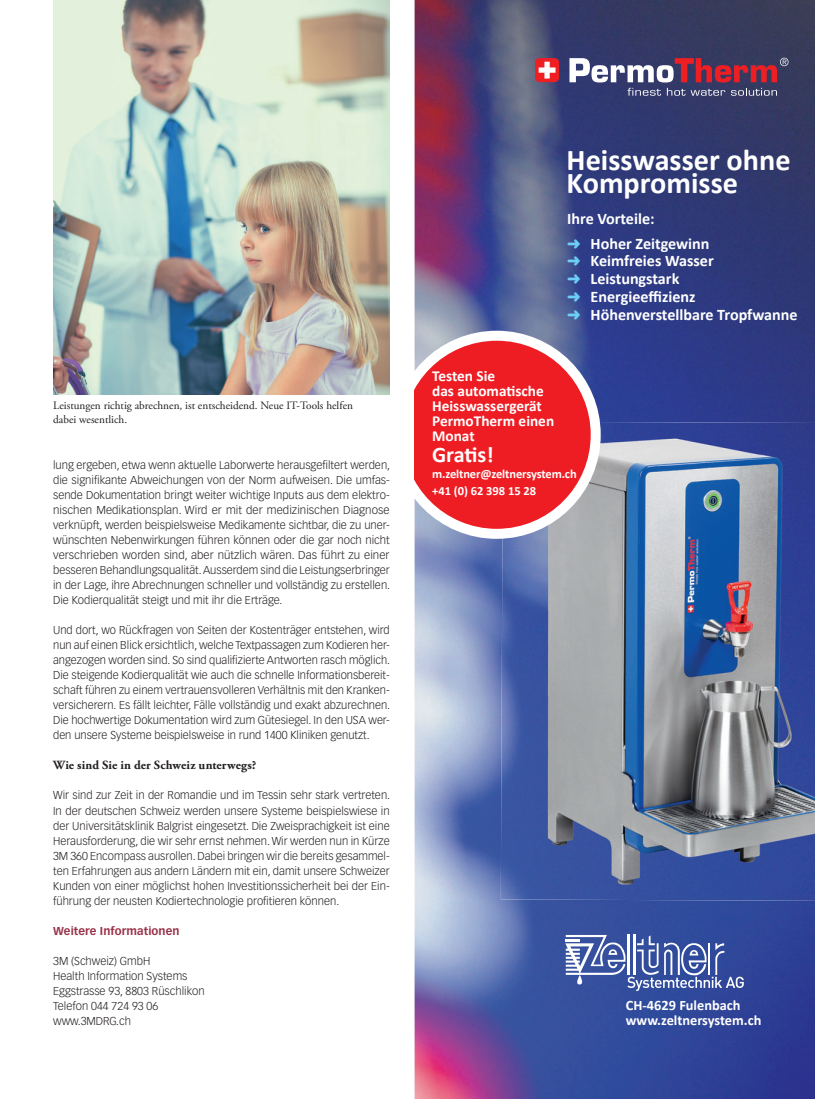
<style>
.page{position:relative;width:815px;height:1099px;background:#fff}
.page>*{position:absolute;margin:0;border:0;box-sizing:border-box;transform-origin:0 0}
.t1{font:700 30.25px/23px "Calibri";color:#fff}
.t2{font:700 22.25px "Calibri";color:#fff}
.t3{font:700 16.12px/17.9px "Calibri";color:#fff}
.t4{font:700 15.25px/15px "Calibri";color:#fff}
.t5{font:700 14.38px/14.4px "Calibri";color:#fff}
.t6{font:700 12.5px/16.9px "Calibri";letter-spacing:-.01em;color:#fff}
.t7{font:700 12.5px "Adobe Garamond Pro";letter-spacing:.01em;color:#231f20}
.t8{font:300 11.25px/15px "Vectora LT Std";color:#231f20;text-align:justify}
.t9{font:11.25px/13.5px "Adobe Garamond Pro";color:#231f20}
.t10{font:700 11.25px "Vectora LT Std";letter-spacing:.005em;color:#983249}
.s1{color:#6bcff6}
</style>
<div class="page">
<img style="left:53px;top:0;width:337px;height:394px">
<img style="left:415px;top:0;width:400px;height:1098px">
<svg style="left:565px;top:934px;width:179px;height:57px;background:#6276b3"></svg>
<hr style="left:708px;top:943px;width:2px;height:31px;background:#fff">
<img style="left:501px;top:421px;width:314px;height:479px">
<svg style="left:628px;top:88px;width:33px;height:8px"></svg>
<svg style="left:667px;top:88px;width:58px;height:8px"></svg>
<svg style="left:731px;top:88px;width:46px;height:8px"></svg>
<div style="left:535px;top:58px;width:24px;height:24px;background:#ee1f23;border-radius:4px"></div>
<svg style="left:539px;top:62px;width:16px;height:17px"></svg>
<svg style="left:569px;top:58px;width:219px;height:24px"></svg>
<svg style="left:415px;top:331px;width:186px;height:208px;background:#de4d57"></svg>
<p class="t9" style="left:53px;top:399px;width:301px">Leistungen richtig abrechnen, ist entscheidend. Neue IT-Tools helfen dabei wesentlich.</p>
<p class="t8" style="left:53px;top:458px;width:339px">lung ergeben, etwa wenn aktuelle Laborwerte herausgefiltert werden, die signifikante Abweichungen von der Norm aufweisen. Die umfas&shy;sende Dokumentation bringt weiter wichtige Inputs aus dem elektro&shy;nischen Medikationsplan. Wird er mit der medizinischen Diagnose verknüpft, werden beispielsweise Medikamente sichtbar, die zu uner&shy;wünschten Nebenwirkungen führen können oder die gar noch nicht verschrieben worden sind, aber nützlich wären. Das führt zu einer besseren Behandlungsqualität. Ausserdem sind die Leistungserbringer in der Lage, ihre Abrechnungen schneller und vollständig zu erstellen.<br>Die Kodierqualität steigt und mit ihr die Erträge.</p>
<p class="t8" style="left:53px;top:623px;width:339px">Und dort, wo Rückfragen von Seiten der Kostenträger entstehen, wird nun auf einen Blick ersichtlich, welche Textpassagen zum Kodieren her&shy;angezogen worden sind. So sind qualifizierte Antworten rasch möglich.<br>Die steigende Kodierqualität wie auch die schnelle Informationsbereit&shy;schaft führen zu einem vertrauensvolleren Verhältnis mit den Kranken&shy;versicherern. Es fällt leichter, Fälle vollständig und exakt abzurechnen.<br>Die hochwertige Dokumentation wird zum Gütesiegel. In den USA wer&shy;den unsere Systeme beispielsweise in rund 1400 Kliniken genutzt.</p>
<p class="t7" style="left:53px;top:758px;width:205px">Wie sind Sie in der Schweiz unterwegs?</p>
<p class="t8" style="left:53px;top:788px;width:339px">Wir sind zur Zeit in der Romandie und im Tessin sehr stark vertreten.<br>In der deutschen Schweiz werden unsere Systeme beispielswiese in der Universitätsklinik Balgrist eingesetzt. Die Zweisprachigkeit ist eine Herausforderung, die wir sehr ernst nehmen. Wir werden nun in Kürze 3M 360 Encompass ausrollen. Dabei bringen wir die bereits gesammel&shy;ten Erfahrungen aus andern Ländern mit ein, damit unsere Schweizer Kunden von einer möglichst hohen Investitionssicherheit bei der Ein&shy;führung der neusten Kodiertechnologie profitieren können.</p>
<p class="t10" style="left:53px;top:923px;width:128px">Weitere Informationen</p>
<p class="t8" style="left:53px;top:953px;width:153px;text-align:left">3M (Schweiz) GmbH<br>Health Information Systems<br>Eggstrasse 93, 8803 Rüschlikon<br>Telefon 044 724 93 06 www.3MDRG.ch</p>
<h1 class="t1" style="left:567px;top:147px;width:226px">Heisswasser ohne<br>Kompromisse</h1>
<h3 class="t3" style="left:567px;top:205px;width:144px;line-height:24.9px">Ihre Vorteile:<br><span class="s1">➜</span> Hoher Zeitgewinn</h3>
<h3 class="t3" style="left:567px;top:251px;width:232px"><span class="s1">➜</span> Keimfreies Wasser<br><span class="s1">➜</span> Leistungstark<br><span class="s1">➜</span> Energieeffizienz<br><span class="s1">➜</span> Höhenverstellbare Tropfwanne</h3>
<h3 class="t4" style="left:432px;top:367px;width:124px">Testen Sie<br>das automatische<br>Heisswassergerät<br>PermoTherm einen<br>Monat</h3>
<h2 class="t2" style="left:432px;top:441px;width:63px">Gratis!</h2>
<p class="t6" style="left:432px;top:465px;width:146px">m.zeltner@zeltnersystem.ch +41 (0) 62 398 15 28</p>
<p class="t5" style="left:626px;top:997px;width:137px">CH-4629 Fulenbach www.zeltnersystem.ch</p>
</div>
